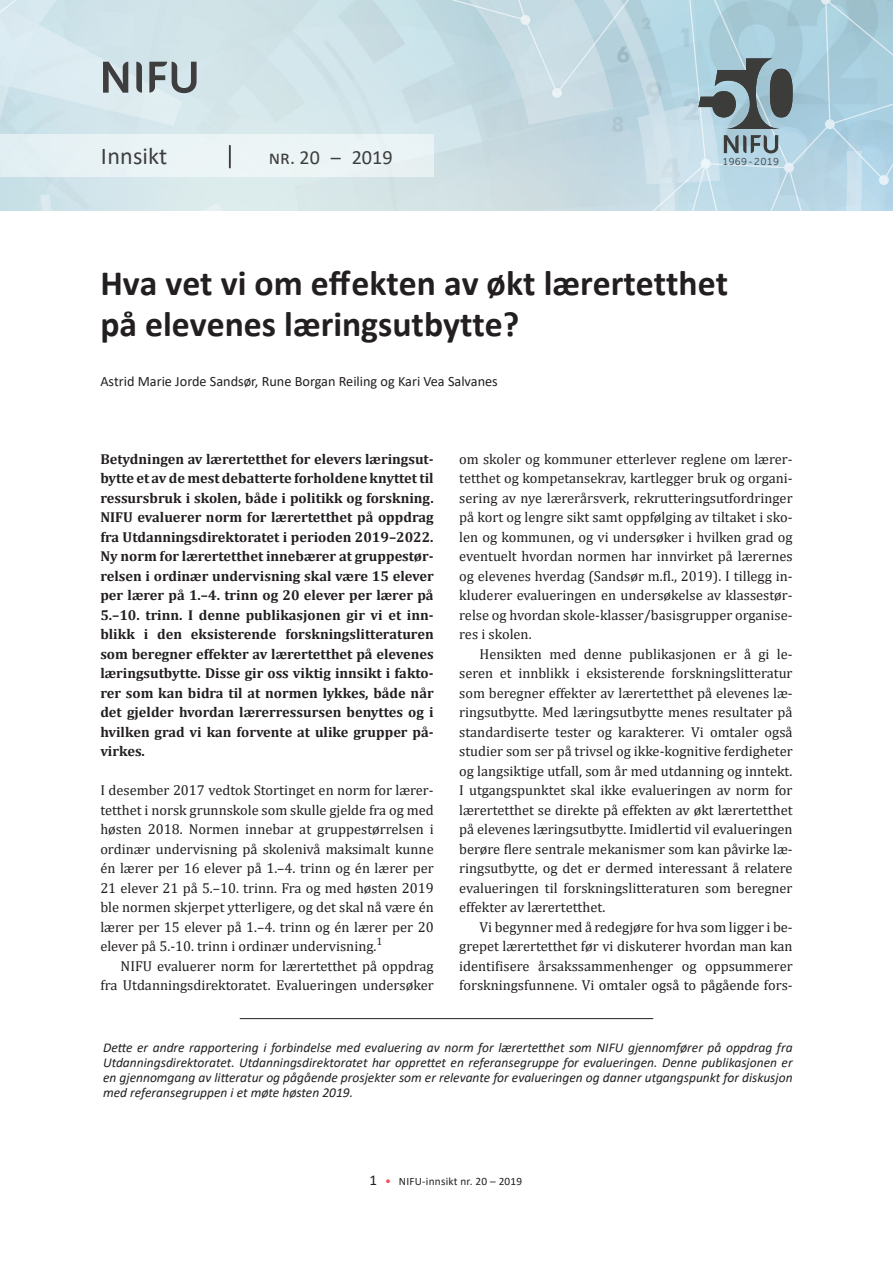
<style>
.page{position:relative;width:893px;height:1263px;background:#fff}
.page>*{position:absolute;margin:0;border:0;box-sizing:border-box;transform-origin:0 0}
.NIFU_Forfatter{font:700 35.7px/40.5px "Calibri";color:#231f20}
.t1{font:24.15px "Calibri 2";letter-spacing:.005em;color:#3e3e3f}
.NIFU_Rapportnummer{font:19.95px "Calibri";color:#3e3e3f}
.NIFU_Normal{font:14.4px/19.5px "Cambria 2";color:#231f20;text-align:justify}
.NIFU_Ingress{font:700 14.4px/19.5px "Cambria";color:#231f20;text-align:justify}
.NIFU_Normal_første{font:14.4px/19.5px "Cambria 2";color:#231f20;text-align:justify}
.NIFU_Forfatter-2{font:14.25px "Calibri 2";color:#231f20}
.NIFU_Figur_tittel{font:italic 13.5px/15px "Calibri";color:#231f20;text-align:justify}
.t2{font:11.25px "Calibri 2";letter-spacing:.02em;color:#231f20}
.t3{font:10.05px "Museo Sans 300";letter-spacing:.075em;color:#3c3c3b}
.s1{font-size:20.25px}
.s2{font-family:"Cambria"}
.s3{font-family:"Calibri";font-size:15px}
.s4{font-size:12px;color:#ef5060}
</style>
<div class="page">
<img style="left:0;top:0;width:893px;height:210px">
<svg style="left:136px;top:62px;width:6px;height:31px"></svg>
<svg style="left:103px;top:62px;width:25px;height:31px"></svg>
<svg style="left:149px;top:62px;width:48px;height:31px"></svg>
<div style="left:0;top:134px;width:434px;height:43px;background:#eaf4f5"></div>
<hr style="left:229px;top:146px;width:2px;height:22px;background:#3d3d3d">
<svg style="left:698px;top:58px;width:95px;height:71px;background:#798c93"></svg>
<svg style="left:724px;top:135px;width:54px;height:18px"></svg>
<hr style="left:240px;top:1018px;width:413px;height:1px;background:#231f20">
<h2 class="t1" style="left:101px;top:140px;width:68px">Innsikt</h2>
<p class="NIFU_Rapportnummer" style="left:269px;top:144px;width:125px">nr. 20 <span class="s1">– 2019</span></p>
<p class="t3" style="left:723px;top:156px;width:58px">1969-2019</p>
<p class="NIFU_Forfatter" style="left:100px;top:263px;width:629px">Hva vet vi om effekten av økt lærertetthet på elevenes læringsutbytte?</p>
<p class="NIFU_Forfatter-2" style="left:100px;top:371px;width:399px">Astrid Marie Jorde Sandsør, Rune Borgan Reiling og Kari Vea Salvanes</p>
<p class="NIFU_Ingress" style="left:100px;top:448px;width:335px">Betydningen av lærertetthet for elevers læringsut&shy;bytte et av de mest debatterte forholdene knyttet til ressursbruk i skolen, både i politikk og forskning.<br>NIFU evaluerer norm for lærertetthet på oppdrag fra Utdanningsdirektoratet i perioden 2019–2022.<br>Ny norm for lærertetthet innebærer at gruppestør&shy;relsen i ordinær undervisning skal være 15 elever per lærer på 1.–4. trinn og 20 elever per lærer på 5.–10. trinn. I denne publikasjonen gir vi et inn&shy;blikk i den eksisterende forskningslitteraturen som beregner effekter av lærertetthet på elevenes læringsutbytte. Disse gir oss viktig innsikt i fakto&shy;rer som kan bidra til at normen lykkes, både når det gjelder hvordan lærerressursen benyttes og i hvilken grad vi kan forvente at ulike grupper på&shy;virkes.</p>
<p class="NIFU_Normal_første" style="left:100px;top:780px;width:335px">I desember 2017 vedtok Stortinget en norm for lærer&shy;tetthet i norsk grunnskole som skulle gjelde fra og med høsten 2018. Normen innebar at gruppestørrelsen i ordinær undervisning på skolenivå maksimalt kunne én lærer per 16 elever på 1.–4. trinn og én lærer per 21 elever 21 på 5.–10. trinn. Fra og med høsten 2019 ble normen skjerpet ytterligere, og det skal nå være én lærer per 15 elever på 1.–4. trinn og én lærer per 20 elever på 5.-10. trinn i ordinær undervisning.<sup>1</sup></p>
<p class="NIFU_Normal" style="left:100px;top:956px;width:335px;text-align:right">NIFU evaluerer norm for lærertetthet på oppdrag fra Utdanningsdirektoratet. Evalueringen undersøker</p>
<p class="NIFU_Normal" style="left:459px;top:449px;width:335px">om skoler og kommuner etterlever reglene om lærer&shy;tetthet og kompetansekrav, kartlegger bruk og organi&shy;sering av nye lærerårsverk, rekrutteringsutfordringer på kort og lengre sikt samt oppfølging av tiltaket i sko&shy;len og kommunen, og vi undersøker i hvilken grad og eventuelt hvordan normen har innvirket på lærernes <span class="s2">og elevenes hverdag (Sandsør m.fl., 2019). I tillegg in&shy;</span>kluderer evalueringen en undersøkelse av klassestør&shy;relse og hvordan skole-klasser/basisgrupper organise&shy;res i skolen.</p>
<p class="NIFU_Normal" style="left:459px;top:644px;width:335px;text-indent:20px">Hensikten med denne publikasjonen er å gi le&shy;seren et innblikk i eksisterende forskningslitteratur som beregner effekter av lærertetthet på elevenes læ&shy;ringsutbytte. Med læringsutbytte menes resultater på standardiserte tester og karakterer. Vi omtaler også studier som ser på trivsel og ikke-kognitive ferdigheter og langsiktige utfall, som år med utdanning og inntekt.<br>I utgangspunktet skal ikke evalueringen av norm for lærertetthet se direkte på effekten av økt lærertetthet på elevenes læringsutbytte. Imidlertid vil evalueringen <span class="s2">berøre flere sentrale mekanismer som kan påvirke læ&shy;</span>ringsutbytte, og det er dermed interessant å relatere evalueringen til forskningslitteraturen som beregner effekter av lærertetthet.</p>
<p class="NIFU_Normal" style="left:459px;top:917px;width:335px;text-indent:20px">Vi begynner med å redegjøre for hva som ligger i be&shy;grepet lærertetthet før vi diskuterer hvordan man kan <span class="s2">identifisere årsakssammenhenger og oppsummerer </span>forskningsfunnene. Vi omtaler også to pågående fors-</p>
<p class="NIFU_Figur_tittel" style="left:103px;top:1039px;width:691px">Dette er andre rapportering i forbindelse med evaluering av norm for lærertetthet som NIFU gjennomfører på oppdrag fra Utdanningsdirektoratet. Utdanningsdirektoratet har opprettet en referansegruppe for evalueringen. Denne publikasjonen er en gjennomgang av litteratur og pågående prosjekter som er relevante for evalueringen og danner utgangspunkt for diskusjon med referansegruppen i et møte høsten 2019.</p>
<p class="t2" style="left:369px;top:1173px;width:154px"><span class="s3">1</span> <span class="s4">•</span> NIFU-innsikt nr. 20 – 2019</p>
</div>
